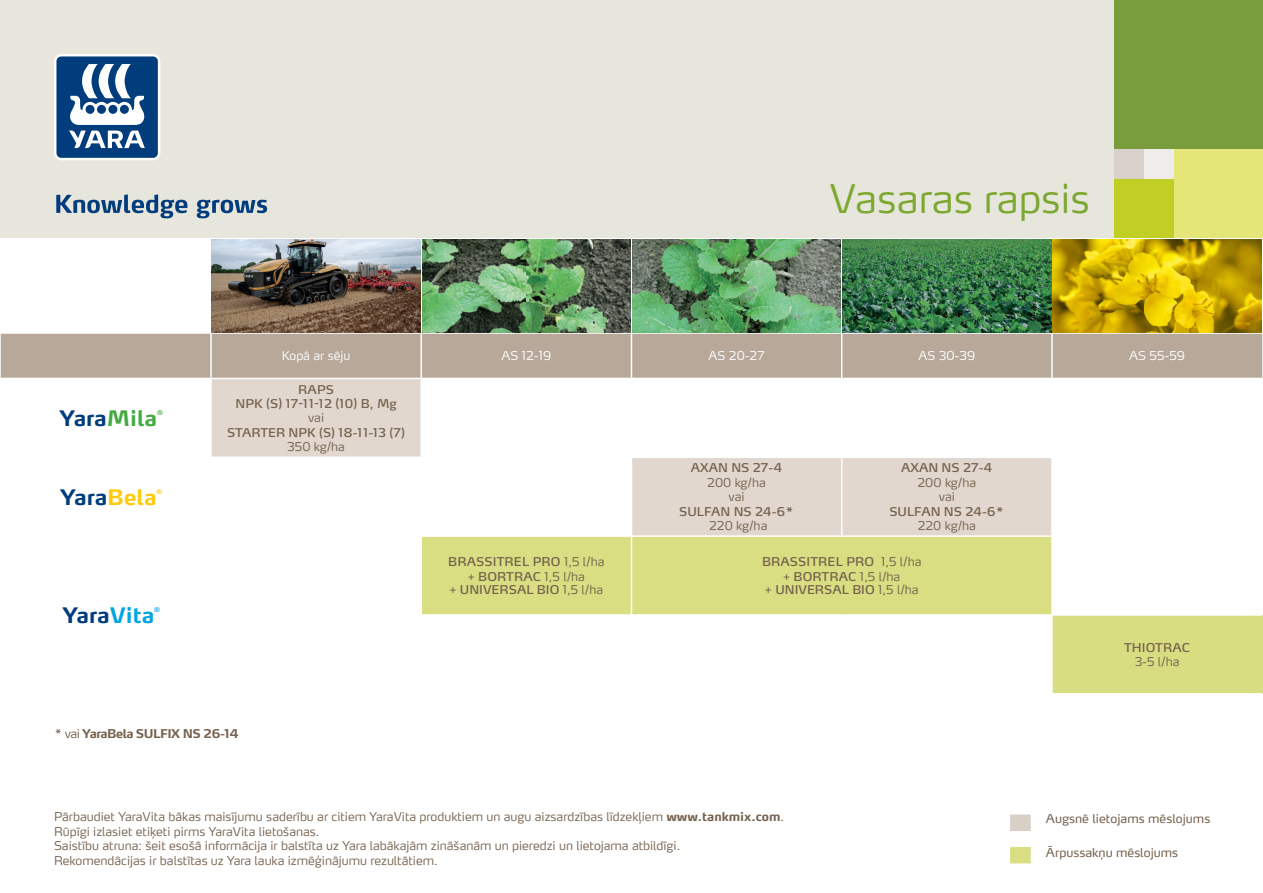
<style>
.page{position:relative;width:1263px;height:893px;background:#fff}
.page>*{position:absolute;margin:0;border:0;box-sizing:border-box;transform-origin:0 0}
.t1{font:300 39px "Max Pro";color:#7da830}
.t2{font:700 21.15px "Max Pro";color:#013d7d}
.t3{font:300 12px/14.7px "Max Pro";color:#75614d;text-align:center}
.t4{font:12px/14px "Max Pro";color:#75614d;text-align:center}
.t5{font:12px "Max Pro";color:#75614d}
.t6{font:300 12px "Max Pro";color:#fff}
.t7{font:700 12px "Max Pro";letter-spacing:-.04em;color:#75614d}
.t8{font:700 6.3px "Max Pro";color:#44aa42}
.t9{font:700 6.3px "Max Pro";color:#feca0a}
.t10{font:700 6.3px "Max Pro";color:#00a5e3}
.s1{color:#44aa42}
.s2{color:#feca0a}
.s3{color:#00a5e3}
.s4{font-weight:300}
.s5{font-weight:700}
</style>
<div class="page">
<div style="left:0;top:0;width:1263px;height:238px;background:#e7e6dd"></div>
<svg style="left:56px;top:194px;width:211px;height:24px"></svg>
<svg style="left:54px;top:54px;width:106px;height:106px;background:#5a81aa"></svg>
<div style="left:1174px;top:149px;width:89px;height:89px;background:#e4e678"></div>
<div style="left:1114px;top:0;width:149px;height:149px;background:#799c3d"></div>
<div style="left:1114px;top:178px;width:60px;height:60px;background:#c1ce23"></div>
<div style="left:1114px;top:149px;width:30px;height:29px;background:#d8d0c9"></div>
<div style="left:1144px;top:149px;width:30px;height:29px;background:#f0ece9"></div>
<div style="left:1008px;top:812px;width:25px;height:21px;background:#d8cfc7;border:2px solid #fff"></div>
<div style="left:1008px;top:845px;width:25px;height:21px;background:#d8de81;border:2px solid #fff"></div>
<div style="left:1px;top:334px;width:1261px;height:44px;background:#b7a899"></div>
<svg style="left:212px;top:379px;width:839px;height:156px"></svg>
<div style="left:422px;top:537px;width:629px;height:77px;background:#d8de81"></div>
<div style="left:1052px;top:615px;width:210px;height:79px;background:#d9dd81"></div>
<hr style="left:210px;top:334px;width:2px;height:44px;background:#fff">
<hr style="left:420px;top:334px;width:2px;height:44px;background:#fff">
<hr style="left:631px;top:334px;width:1px;height:44px;background:#fff">
<hr style="left:841px;top:334px;width:1px;height:44px;background:#fff">
<hr style="left:1051px;top:334px;width:2px;height:44px;background:#fff">
<hr style="left:420px;top:379px;width:2px;height:78px;background:#fff">
<hr style="left:631px;top:379px;width:1px;height:78px;background:#fff">
<hr style="left:841px;top:379px;width:1px;height:78px;background:#fff">
<hr style="left:211px;top:457px;width:210px;height:1px;background:#fff">
<hr style="left:421px;top:457px;width:210px;height:1px;background:#fff">
<hr style="left:420px;top:458px;width:2px;height:77px;background:#fff">
<hr style="left:631px;top:457px;width:211px;height:1px;background:#fff">
<hr style="left:631px;top:458px;width:1px;height:77px;background:#fff">
<hr style="left:842px;top:457px;width:210px;height:1px;background:#fff">
<hr style="left:841px;top:458px;width:1px;height:77px;background:#fff">
<hr style="left:631px;top:537px;width:1px;height:77px;background:#fff">
<hr style="left:1052px;top:614px;width:210px;height:2px;background:#fff">
<hr style="left:1051px;top:616px;width:2px;height:77px;background:#fff">
<hr style="left:1052px;top:693px;width:210px;height:1px;background:#fff">
<img style="left:212px;top:239px;width:208px;height:93px">
<img style="left:422px;top:239px;width:629px;height:93px">
<img style="left:1053px;top:239px;width:208px;height:93px">
<h1 class="t1" style="left:829px;top:166px;width:262px">Vasaras rapsis</h1>
<h2 class="t2" style="left:60px;top:400px;width:99px">Yara<span class="s1">Mila</span></h2>
<p class="t8" style="left:157px;top:407px;width:7px">®</p>
<h2 class="t2" style="left:60px;top:479px;width:98px">Yara<span class="s2">Bela</span></h2>
<p class="t9" style="left:157px;top:486px;width:7px">®</p>
<h2 class="t2" style="left:62px;top:597px;width:93px">Yara<span class="s3">Vita</span></h2>
<p class="t10" style="left:154px;top:604px;width:7px">®</p>
<p class="t6" style="left:282px;top:346px;width:70px">Kopā ar sēju</p>
<p class="t6" style="left:501px;top:346px;width:51px">AS 12-19</p>
<p class="t6" style="left:709px;top:346px;width:58px">AS 20-27</p>
<p class="t6" style="left:918px;top:346px;width:58px">AS 30-39</p>
<p class="t6" style="left:1129px;top:346px;width:57px">AS 55-59</p>
<p class="t4" style="left:235px;top:381px;width:163px;line-height:14.4px">RAPS<br>NPK (S) 17-11-12 (10) B, Mg</p>
<p class="t3" style="left:308px;top:409px;width:18px">vai</p>
<p class="t4" style="left:227px;top:424px;width:179px">STARTER NPK (S) 18-11-13 (7)</p>
<p class="t3" style="left:287px;top:438px;width:59px">350 kg/ha</p>
<p class="t4" style="left:691px;top:460px;width:93px">AXAN NS 27-4</p>
<p class="t3" style="left:707px;top:474px;width:60px">200 kg/ha vai</p>
<p class="t4" style="left:679px;top:503px;width:116px">SULFAN NS 24-6*</p>
<p class="t3" style="left:709px;top:517px;width:60px">220 kg/ha</p>
<p class="t4" style="left:901px;top:460px;width:93px">AXAN NS 27-4</p>
<p class="t3" style="left:917px;top:474px;width:60px">200 kg/ha vai</p>
<p class="t4" style="left:889px;top:503px;width:116px">SULFAN NS 24-6*</p>
<p class="t3" style="left:918px;top:517px;width:60px">220 kg/ha</p>
<p class="t4" style="left:448px;top:553px;width:158px">BRASSITREL PRO <span class="s4">1,5 l/ha +</span> BORTRAC <span class="s4">1,5 l/ha<br>+</span> UNIVERSAL BIO <span class="s4">1,5 l/ha</span></p>
<p class="t4" style="left:762px;top:553px;width:161px">BRASSITREL PRO <span class="s4">1,5 l/ha +</span> BORTRAC <span class="s4">1,5 l/ha<br>+</span> UNIVERSAL BIO <span class="s4">1,5 l/ha</span></p>
<p class="t4" style="left:1124px;top:639px;width:68px">THIOTRAC</p>
<p class="t3" style="left:1135px;top:653px;width:46px">3-5 l/ha</p>
<p class="t7" style="left:54px;top:723px;width:186px"><span class="s4">* vai</span> YaraBela SULFIX NS 26-14</p>
<p class="t3" style="left:54px;top:808px;width:731px;text-align:left">Pārbaudiet YaraVita bākas maisījumu saderību ar citiem YaraVita produktiem un augu aizsardzības līdzekļiem <span class="s5">www.tankmix.com</span>.<br>Rūpīgi izlasiet etiķeti pirms YaraVita lietošanas.<br>Saistību atruna: šeit esošā informācija ir balstīta uz Yara labākajām zināšanām un pieredzi un lietojama atbildīgi.<br>Rekomendācijas ir balstītas uz Yara lauka izmēģinājumu rezultātiem.</p>
<p class="t5" style="left:1046px;top:809px;width:166px">Augsnē lietojams mēslojums</p>
<p class="t5" style="left:1046px;top:842px;width:134px">Ārpussakņu mēslojums</p>
</div>
